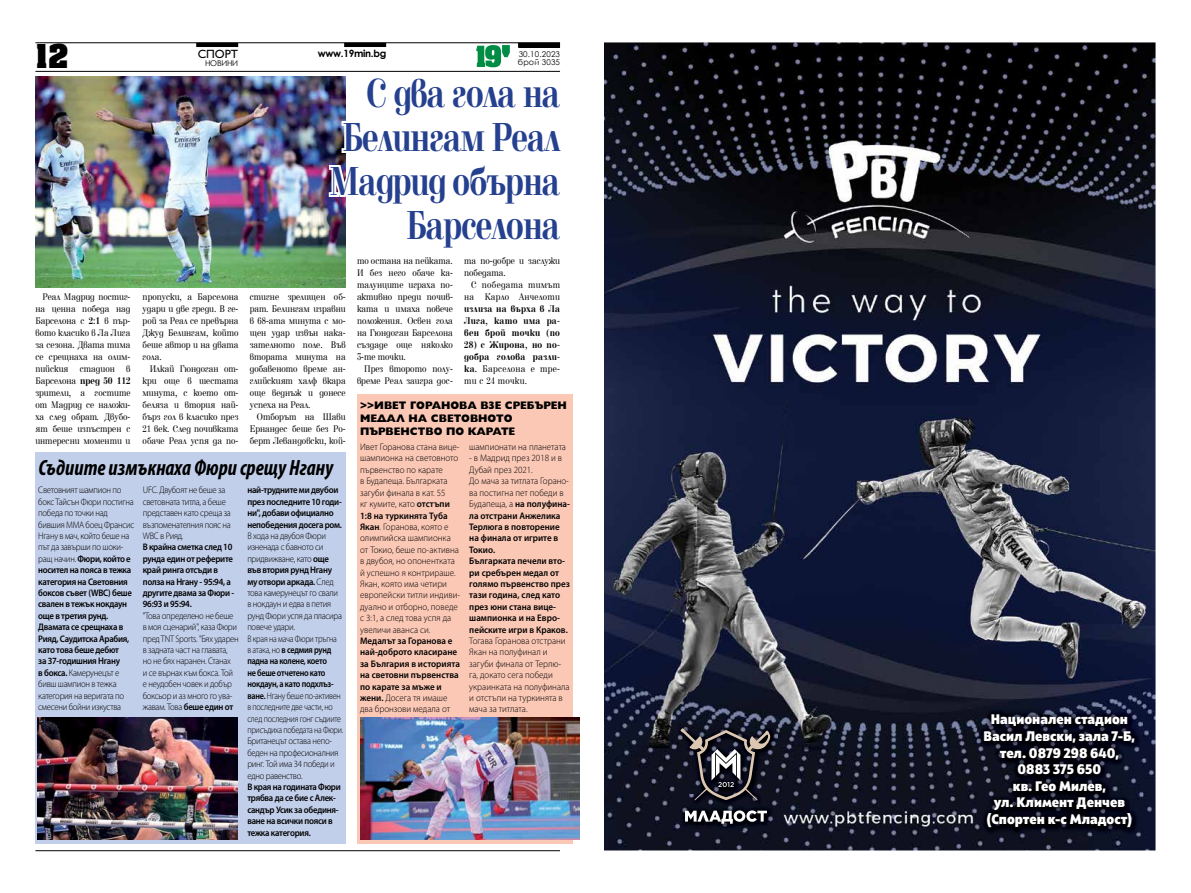
<style>
.page{position:relative;width:1191px;height:893px;background:#fff}
.page>*{position:absolute;margin:0;border:0;box-sizing:border-box;transform-origin:0 0}
.t1{font:700 42px/44px "Elfin CYR";letter-spacing:-.025em;color:#25408f;text-align:right;scale:.75 1}
.t2{font:700 28px "Achen Cyr";color:#000}
.t3{font:italic 700 condensed 22.2px "Myriad Pro";color:#000;scale:.95 1}
.t4{font:800 13.8px/16.6px "Squad";color:#fff;text-align:center}
.t5{font:12px "Gilt";color:#000}
.t6{font:800 11px/13.2px "Gilt";color:#000;scale:.96 1}
.t7{font:10px/12px "Elfin CYR";color:#000;text-align:justify;scale:.85 1}
.t8{font:700 10px/12px "Elfin CYR";letter-spacing:.03em;color:#000;text-align:justify;scale:.85 1}
.t9{font:10px/12px "Elfin CYR";letter-spacing:.03em;color:#000;text-align:right;scale:.85 1}
.t10{font:700 10px "Century Gothic";letter-spacing:-.03em;color:#000}
.t11{font:300 9.5px/11.4px "Myriad Pro";letter-spacing:-.03em;color:#000;scale:.92 1}
.t12{font:300 9.5px/11.4px "Myriad Pro";color:#000;scale:.95 1}
.t13{font:600 9.5px/11.4px "Myriad Pro";letter-spacing:-.015em;color:#000;scale:.95 1}
.t14{font:600 9.5px/11.4px "Myriad Pro";letter-spacing:-.015em;color:#000;scale:.92 1}
.t15{font:8px "Century Gothic";letter-spacing:.02em;color:#000}
.s1{font-weight:700}
.s2{font-weight:600}
.s3{font-weight:400}
.s4{font-weight:300}
</style>
<div class="page">
<hr style="left:35px;top:43px;width:525px;height:1px;background:#000">
<hr style="left:35px;top:71px;width:525px;height:1px;background:#000">
<svg style="left:476px;top:45px;width:34px;height:22px"></svg>
<div style="left:196px;top:43px;width:42px;height:4px;border:1px solid #000"></div>
<div style="left:344px;top:43px;width:42px;height:4px;border:1px solid #000"></div>
<hr style="left:518px;top:43px;width:41px;height:4px;background:#000">
<div style="left:518px;top:43px;width:42px;height:5px;border:1px solid #000"></div>
<hr style="left:35px;top:850px;width:525px;height:1px;background:#000">
<div style="left:35px;top:452px;width:311px;height:392px;background:#c2cfea"></div>
<div style="left:357px;top:394px;width:216px;height:450px;background:#fbc8b5"></div>
<img style="left:35px;top:77px;width:311px;height:211px">
<img style="left:327px;top:76px;width:19px;height:176px">
<img style="left:361px;top:718px;width:218px;height:121px">
<img style="left:38px;top:717px;width:199px;height:122px">
<img style="left:604px;top:42px;width:551px;height:808px">
<img style="left:675px;top:723px;width:102px;height:108px">
<svg style="left:680px;top:728px;width:90px;height:72px;background:#3e3d44"></svg>
<svg style="left:685px;top:810px;width:82px;height:14px"></svg>
<img style="left:977px;top:708px;width:165px;height:127px">
<h2 class="t2" style="left:35px;top:37px;width:35px">12</h2>
<p class="t5" style="left:198px;top:48px;width:42px">СПОРТ</p>
<p class="t10" style="left:318px;top:45px;width:70px">www.19min.bg</p>
<p class="t15" style="left:205px;top:58px;width:35px">НОВИНИ</p>
<p class="t15" style="left:519px;top:48px;width:43px">30.10.2023</p>
<p class="t15" style="left:518px;top:56px;width:44px">брой 3035</p>
<h1 class="t1" style="left:330px;top:72px;width:309px">С два гола на<br>Белингам Реал<br>Мадрид обърна<br>Барселона</h1>
<p class="t7" style="left:35px;top:291px;width:113px;text-indent:7px">Реал Мадрид постиг&shy;на ценна победа над Барселона с <span class="s1">2:1</span> в пър&shy;вото класико в Ла Лига за сезона. Двата тима се срещнаха на олим&shy;пийския стадион в Барселона <span class="s1">пред 50 112 </span>зрители, а гостите от Мадрид се наложи&shy;ха след обрат. Двубо&shy;ят беше изпъстрен с интересни моменти и</p>
<p class="t7" style="left:143px;top:291px;width:114px">пропуски, а Барселона удари и две греди. В ге&shy;рой за Реал се превърна Джуд Белингам, който беше автор и на двата гола.</p>
<p class="t7" style="left:143px;top:363px;width:114px;text-indent:7px">Илкай Гюндоган от&shy;кри още в шестата минута, с което от&shy;беляза и втория най&shy;бърз гол в класико през 21 век. След почивката обаче Реал успя да по-</p>
<p class="t7" style="left:250px;top:291px;width:114px">стигне зрелищен об&shy;рат. Белингам изравни в 68-ата минута с мо&shy;щен удар извън нака&shy;зателното поле. Във втората минута на добавеното време ан&shy;глийският халф вкара още веднъж и донесе успеха на Реал.</p>
<p class="t7" style="left:250px;top:411px;width:114px;text-indent:7px">Отборът на Шави Ернандес беше без Ро&shy;берт Левандовски, кой-</p>
<h3 class="t3" style="left:39px;top:453px;width:312px">Съдиите измъкнаха Фюри срещу Нгану</h3>
<p class="t11" style="left:38px;top:484px;width:106px">Световният шампион по бокс Тайсън Фюри постигна победа по точки над бившия ММА боец Франсис<br>Нгану в мач, който беше на път да завърши по шоки&shy;ращ начин. <span class="s2">Фюри, който е носител на пояса в тежка категория на Световния боксов съвет (WBC) беше свален в тежък нокдаун още в третия рунд.<br>Двамата се срещнаха в<br>Рияд, Саудитска Арабия, като това беше дебют<br>за 37-годишния Нгану<br>в бокса.</span> Камерунецът е бивш шампион в тежка категория на веригата по смесени бойни изкуства</p>
<p class="t11" style="left:143px;top:484px;width:97px">UFC. Двубоят не беше за световната титла, а беше представен като среща за възпоменателния пояс на<br>WBC в Рияд.</p>
<p class="t14" style="left:143px;top:541px;width:101px">В крайна сметка след 10 рунда един от реферите край ринга отсъди в полза на Нгану - 95:94, а другите двама за Фюри -<br>96:93 и 95:94.</p>
<p class="t11" style="left:143px;top:610px;width:106px">"Това определено не беше в моя сценарий", каза Фюри пред TNT Sports. "Бях ударен в задната част на главата, но не бях наранен. Станах<br>и се върнах към бокса. Той е неудобен човек и добър боксьор и аз много го ува&shy;жавам. Това <span class="s2">беше един от</span></p>
<p class="t14" style="left:247px;top:484px;width:104px">най-трудните ми двубои през последните 10 годи&shy;ни", добави официално непобедения досега ром.</p>
<p class="t11" style="left:247px;top:530px;width:106px">В хода на двубоя Фюри изненада с бавното си придвижване, като <span class="s2">още във втория рунд Нгану му отвори аркада.</span> След това камерунецът го свали в нокдаун и едва в петия рунд Фюри успя да пласира повече удари.<br>В края на мача Фюри тръгна<br>в атака, но <span class="s2">в седмия рунд падна на колене, което<br>не беше отчетено като нокдаун, а като подхлъз&shy;ване.</span> Нгану беше по-активен в последните две части, но след последния гонг съдиите присъдиха победата на Фюри.<br>Британецът остава непо&shy;беден на професионалния ринг. Той има 34 победи и едно равенство.</p>
<p class="t14" style="left:247px;top:781px;width:103px">В края на годината Фюри трябва да се бие с Алек&shy;сандър Усик за обединя&shy;ване на всички пояси в тежка категория.</p>
<p class="t7" style="left:357px;top:255px;width:114px">то остана на пейката.<br>И без него обаче ка&shy;талунците играха по&shy;активно преди почив&shy;ката и имаха повече положения. Освен гола на Гюндоган Барселона създаде още няколко 3-те точки.</p>
<p class="t7" style="left:357px;top:363px;width:114px;text-align:right">През второто полу&shy;време Реал заигра дос-</p>
<p class="t7" style="left:464px;top:255px;width:114px">та по-добре и заслужи победата.</p>
<p class="t9" style="left:464px;top:279px;width:114px">С победата тимът на Карло Анчелоти</p>
<p class="t8" style="left:464px;top:303px;width:114px">излиза на върха в Ла Лига, като има ра&shy;вен брой точки (по</p>
<p class="t8" style="left:464px;top:339px;width:114px">28) с Жирона, но по&shy;добра голова разли&shy;ка. <span class="s3">Барселона е тре&shy;ти с 24 точки.</span></p>
<p class="t6" style="left:360px;top:398px;width:217px">&gt;&gt;ИВЕТ ГОРАНОВА ВЗЕ СРЕБЪРЕН<br>МЕДАЛ НА СВЕТОВНОТО<br>ПЪРВЕНСТВО ПО КАРАТЕ</p>
<p class="t12" style="left:360px;top:441px;width:107px">Ивет Горанова стана вице&shy;шампионка на световното първенство по карате<br>в Будапеща. Българката загуби финала в кат. 55<br>кг кумите, като <span class="s2">отстъпи<br>1:8 на туркинята Туба<br>Якан</span>. Горанова, която е олимпийска шампионка от Токио, беше по-активна в двубоя, но опонентката й успешно я контрираше.<br>Якан, която има четири европейски титли индиви&shy;дуално и отборно, поведе с 3:1, а след това успя да увеличи аванса си.</p>
<p class="t13" style="left:360px;top:635px;width:107px">Медалът за Горанова е най-доброто класиране за България в историята на световни първенства по карате за мъже и жени. <span class="s4">Досега тя имаше два бронзови медала от</span></p>
<p class="t12" style="left:469px;top:441px;width:103px">шампионати на планетата</p>
<p class="t13" style="left:469px;top:452px;width:107px"><span class="s4">- в Мадрид през 2018 и в<br>Дубай през 2021.<br>До мача за титлата Горано&shy;ва постигна пет победи в<br>Будапеща, а</span> на полуфина&shy;ла отстрани Анжелика<br>Терлюга в повторение на финала от игрите в<br>Токио.<br>Българката печели вто&shy;ри сребърен медал от голямо първенство през тази година, след като през юни стана вице&shy;шампионка и на Евро&shy;пейските игри в Краков.</p>
<p class="t12" style="left:469px;top:635px;width:107px">Тогава Горанова отстрани<br>Якан на полуфинал и загуби финала от Терлю&shy;га, докато сега победи украинката на полуфинала и отстъпи на туркинята в мача за титлата.</p>
<h3 class="t4" style="left:983px;top:711px;width:153px">Национален стадион<br>Васил Левски, зала 7-Б, тел. 0879 298 640,<br>0883 375 650<br>кв. Гео Милев,<br>ул. Климент Денчев (Спортен к-с Младост)</h3>
</div>
